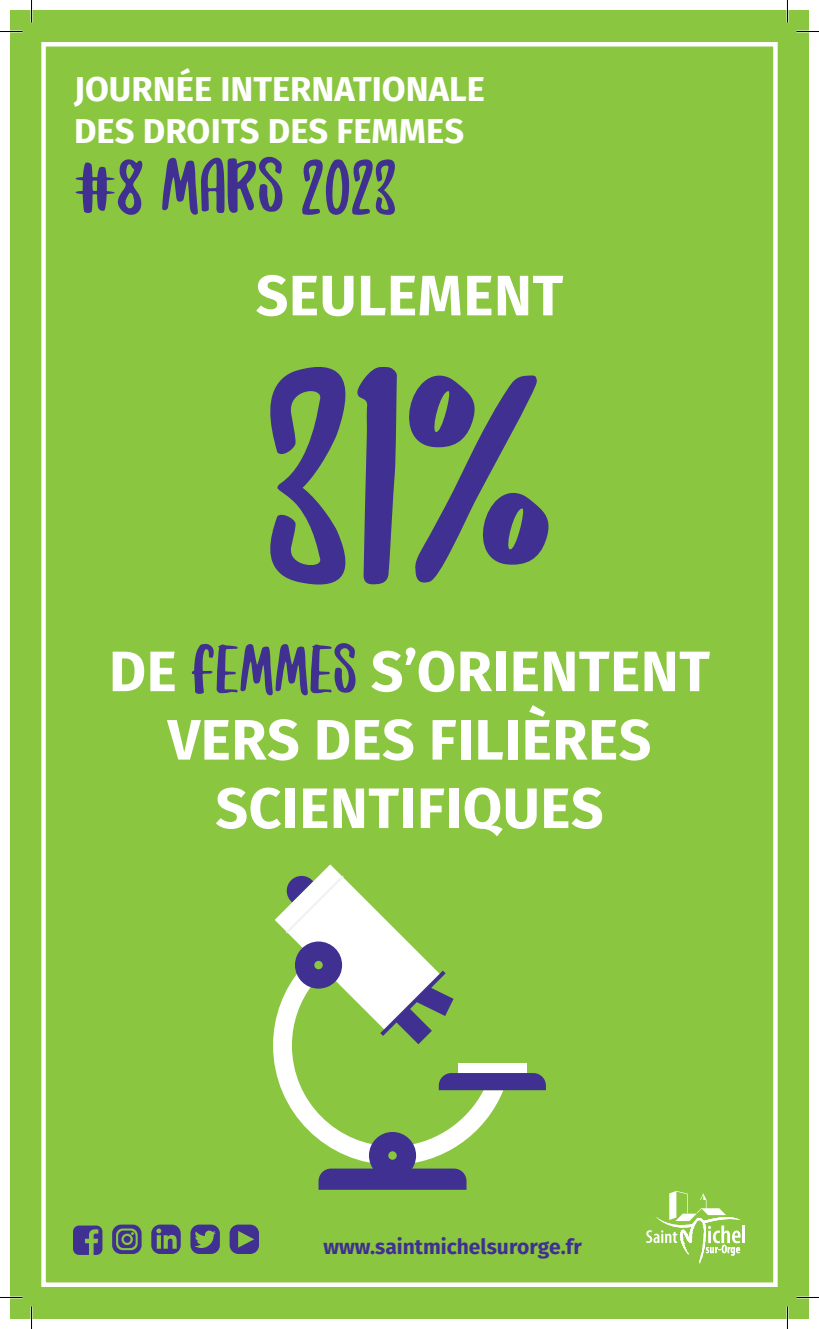
<style>
.page{position:relative;width:819px;height:1329px;background:#fff}
.page>*{position:absolute;margin:0;border:0;box-sizing:border-box;transform-origin:0 0}
.t1{font:300px "Amore";color:#3f3091}
.t2{font:76.5px "Amore";color:#3f3091}
.t3{font:700 57px/68.4px "Fira Sans";letter-spacing:.01em;color:#fff;text-align:center}
.t4{font:700 34.5px/41.4px "Fira Sans";color:#fff}
.t5{font:700 21px "Fira Sans";color:#3f3091}
.s1{font-family:"Amore";font-weight:400;font-size:69px;color:#3f3091}
</style>
<div class="page">
<div style="left:10px;top:10px;width:798px;height:1308px;background:#8bc640"></div>
<div style="left:318px;top:1168px;width:148px;height:21px;background:#3f3091"></div>
<svg style="left:273px;top:998px;width:230px;height:166px"></svg>
<div style="left:458px;top:1063px;width:68px;height:10px;background:#fff"></div>
<svg style="left:438px;top:1073px;width:107px;height:17px;background:#42368d"></svg>
<svg style="left:274px;top:864px;width:179px;height:180px"></svg>
<div style="left:369px;top:1131px;width:47px;height:48px;background:#3f3091;border-radius:50%"></div>
<div style="left:388px;top:1151px;width:8px;height:8px;background:#8bc640;border-radius:50%"></div>
<div style="left:295px;top:941px;width:47px;height:47px;background:#3f3091;border-radius:50%"></div>
<div style="left:314px;top:960px;width:8px;height:9px;background:#8bc640;border-radius:50%"></div>
<svg style="left:73px;top:1225px;width:29px;height:29px"></svg>
<svg style="left:112px;top:1224px;width:29px;height:29px"></svg>
<svg style="left:151px;top:1224px;width:30px;height:29px"></svg>
<svg style="left:190px;top:1224px;width:30px;height:29px"></svg>
<svg style="left:229px;top:1224px;width:30px;height:29px"></svg>
<hr style="left:742px;top:1225px;width:3px;height:18px;background:#fff">
<svg style="left:646px;top:1191px;width:94px;height:72px"></svg>
<div style="left:41px;top:42px;width:736px;height:1244px;border:4px solid #fff"></div>
<hr style="left:0;top:1296px;width:22px;height:2px;background:#fff">
<hr style="left:796px;top:1296px;width:22px;height:2px;background:#fff">
<hr style="left:786px;top:0;width:2px;height:23px;background:#fff">
<hr style="left:786px;top:1306px;width:2px;height:22px;background:#fff">
<svg style="left:0;top:31px;width:22px;height:1px"></svg>
<svg style="left:796px;top:31px;width:22px;height:1px"></svg>
<svg style="left:0;top:1297px;width:22px;height:1px"></svg>
<svg style="left:796px;top:1297px;width:22px;height:1px"></svg>
<svg style="left:31px;top:0;width:1px;height:23px"></svg>
<svg style="left:31px;top:1306px;width:1px;height:22px"></svg>
<svg style="left:786px;top:10px;width:1px;height:13px"></svg>
<svg style="left:786px;top:1306px;width:1px;height:13px"></svg>
<p class="t4" style="left:74px;top:71px;width:412px">JOURNÉE INTERNATIONALE<br>DES DROITS DES FEMMES</p>
<h2 class="t2" style="left:74px;top:162px;width:324px">#8 MARS 2023</h2>
<p class="t3" style="left:255px;top:265px;width:309px">SEULEMENT</p>
<h1 class="t1" style="left:264px;top:377px;width:291px">31%</h1>
<p class="t3" style="left:109px;top:641px;width:602px">DE <span class="s1">FEMMES</span> S’ORIENTENT<br>VERS DES FILIÈRES<br>SCIENTIFIQUES</p>
<p class="t5" style="left:323px;top:1232px;width:260px">www.saintmichelsurorge.fr</p>
</div>
